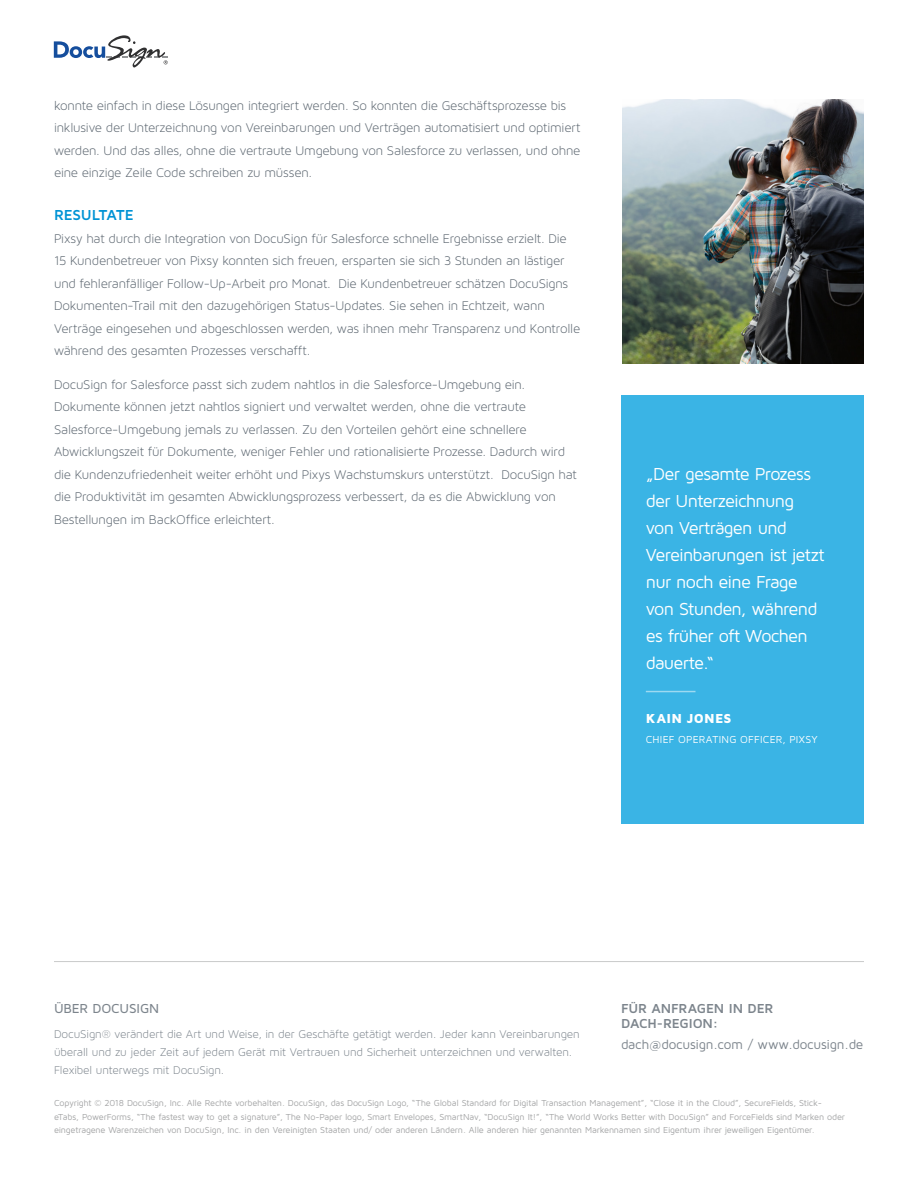
<style>
.page{position:relative;width:918px;height:1188px;background:#fff}
.page>*{position:absolute;margin:0;border:0;box-sizing:border-box;transform-origin:0 0}
.quote{font:18px/27px "Maven Pro";letter-spacing:-.045em;color:#fff}
.t1{font:700 15px "Maven Pro";letter-spacing:-.015em;color:#0093d5}
.t2{font:13.5px/22.5px "Maven Pro Light 300";letter-spacing:-.015em;color:#5c6670}
.t3{font:13.5px "Maven Pro";letter-spacing:-.015em;color:#5c6670}
.t4{font:700 13.5px/15px "Maven Pro";letter-spacing:-.01em;color:#5c6670}
.t5{font:500 13.5px "Maven Pro";letter-spacing:-.01em;color:#5c6670}
.quote-2{font:900 13.5px "Maven Pro";letter-spacing:.02em;color:#fff}
.t6{font:12px/18px "Maven Pro Light 300";letter-spacing:-.01em;color:#5c6670}
.quote-3{font:10.5px "Maven Pro";letter-spacing:.025em;color:#fff}
.copyright{font:9px/13.5px "Maven Pro";letter-spacing:-.02em;color:#a4a5a6}
</style>
<div class="page">
<svg style="left:54px;top:35px;width:114px;height:32px"></svg>
<hr style="left:54px;top:961px;width:810px;height:1px;background:#919395">
<div style="left:621px;top:395px;width:243px;height:428px;background:#3ab4e5"></div>
<hr style="left:646px;top:691px;width:50px;height:1px;background:#fff">
<img style="left:622px;top:99px;width:242px;height:265px">
<p class="t2" style="left:54px;top:94px;width:528px">konnte einfach in diese Lösungen integriert werden. So konnten die Geschäftsprozesse bis inklusive der Unterzeichnung von Vereinbarungen und Verträgen automatisiert und optimiert werden. Und das alles, ohne die vertraute Umgebung von Salesforce zu verlassen, und ohne eine einzige Zeile Code schreiben zu müssen.</p>
<p class="t1" style="left:54px;top:206px;width:81px">RESULTATE</p>
<p class="t2" style="left:54px;top:227px;width:528px">Pixsy hat durch die Integration von DocuSign für Salesforce schnelle Ergebnisse erzielt. Die 15 Kundenbetreuer von Pixsy konnten sich freuen, ersparten sie sich 3 Stunden an lästiger und fehleranfälliger Follow-Up-Arbeit pro Monat. Die Kundenbetreuer schätzen DocuSigns Dokumenten-Trail mit den dazugehörigen Status-Updates. Sie sehen in Echtzeit, wann Verträge eingesehen und abgeschlossen werden, was ihnen mehr Transparenz und Kontrolle während des gesamten Prozesses verschafft.</p>
<p class="t2" style="left:54px;top:373px;width:524px">DocuSign for Salesforce passt sich zudem nahtlos in die Salesforce-Umgebung ein.<br>Dokumente können jetzt nahtlos signiert und verwaltet werden, ohne die vertraute Salesforce-Umgebung jemals zu verlassen. Zu den Vorteilen gehört eine schnellere Abwicklungszeit für Dokumente, weniger Fehler und rationalisierte Prozesse. Dadurch wird die Kundenzufriedenheit weiter erhöht und Pixys Wachstumskurs unterstützt. DocuSign hat die Produktivität im gesamten Abwicklungsprozess verbessert, da es die Abwicklung von Bestellungen im BackOffice erleichtert.</p>
<p class="quote" style="left:646px;top:460px;width:181px">„Der gesamte Prozess der Unterzeichnung von Verträgen und<br>Vereinbarungen ist jetzt nur noch eine Frage von Stunden, während es früher oft Wochen dauerte.“</p>
<p class="quote-2" style="left:646px;top:710px;width:87px">KAIN JONES</p>
<p class="quote-3" style="left:646px;top:732px;width:174px">CHIEF OPERATING OFFICER, PIXSY</p>
<p class="t5" style="left:54px;top:1000px;width:107px">ÜBER DOCUSIGN</p>
<p class="t6" style="left:54px;top:1025px;width:527px">DocuSign® verändert die Art und Weise, in der Geschäfte getätigt werden. Jeder kann Vereinbarungen überall und zu jeder Zeit auf jedem Gerät mit Vertrauen und Sicherheit unterzeichnen und verwalten.<br>Flexibel unterwegs mit DocuSign.</p>
<p class="t4" style="left:621px;top:1000px;width:154px">FÜR ANFRAGEN IN DER<br>DACH-REGION:</p>
<p class="t3" style="left:621px;top:1036px;width:244px">dach@docusign.com / www.docusign.de</p>
<p class="copyright" style="left:54px;top:1096px;width:793px">Copyright © 2018 DocuSign, Inc. Alle Rechte vorbehalten. DocuSign, das DocuSign Logo, “The Global Standard for Digital Transaction Management”, “Close it in the Cloud”, SecureFields, Stick&shy;eTabs, PowerForms, “The fastest way to get a signature”, The No-Paper logo, Smart Envelopes, SmartNav, “DocuSign It!”, “The World Works Better with DocuSign” and ForceFields sind Marken oder eingetragene Warenzeichen von DocuSign, Inc. in den Vereinigten Staaten und/ oder anderen Ländern. Alle anderen hier genannten Markennamen sind Eigentum ihrer jeweiligen Eigentümer.</p>
</div>
